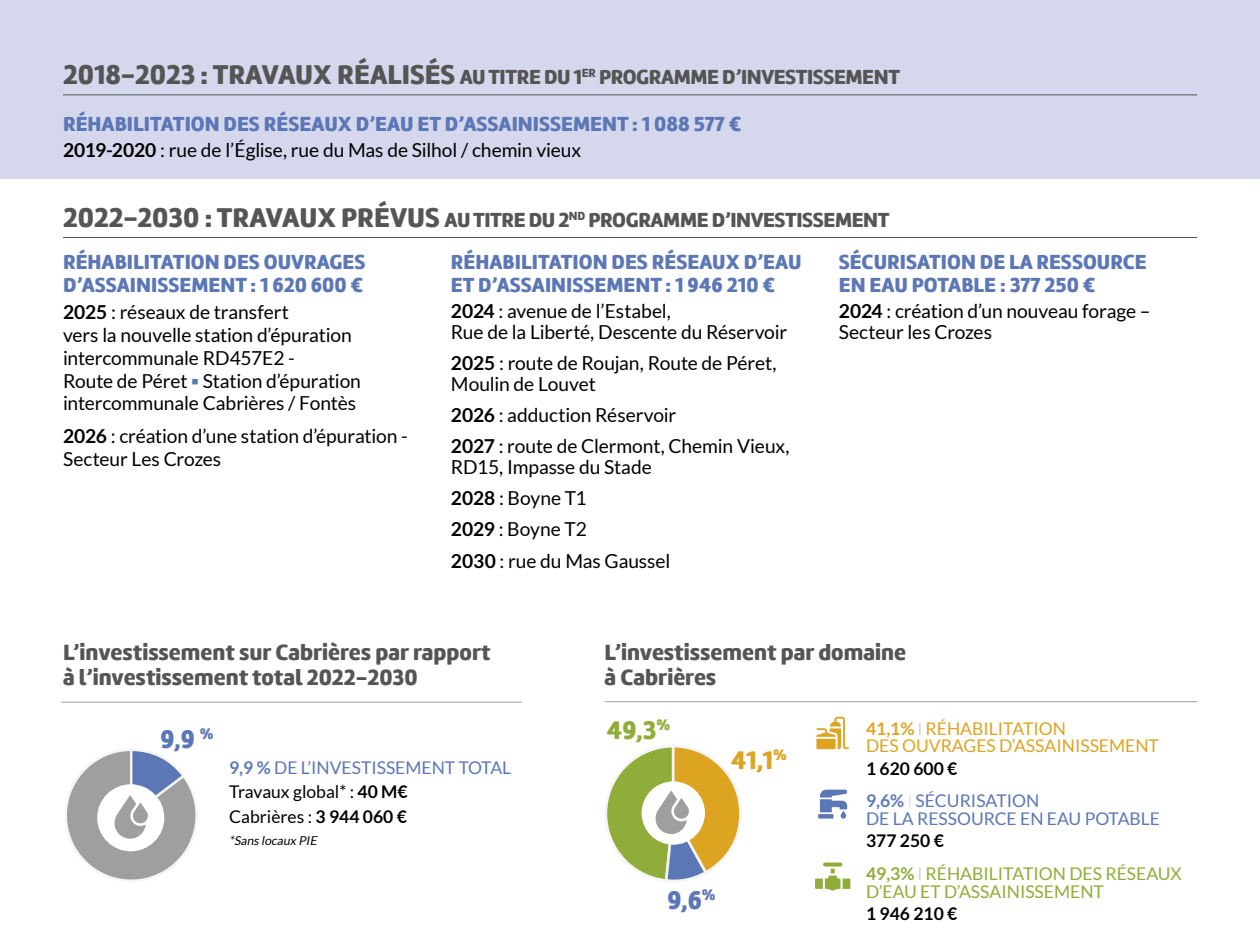
<style>
.page{position:relative;width:1260px;height:945px;background:#d5d8ec}
.page>*{position:absolute;margin:0;border:0;box-sizing:border-box;transform-origin:0 0}
.t1{font:26.25px "Amelia Rounded Black";color:#5c77b6}
.t2{font:26.25px "Amelia Rounded Black";color:#dda421}
.t3{font:26.25px "Amelia Rounded Black";color:#8fad38}
.t4{font:22.75px/24.5px "Amelia Rounded Black";color:#555}
.t5{font:21px/22.8px "Amelia Rounded Black";color:#5c77b6}
.t6{font:21px "Amelia Rounded Black";letter-spacing:-.02em;color:#555}
.t7{font:19.25px/22.8px "Lato";letter-spacing:-.005em;color:#000}
.t8{font:17.5px/24.2px "Lato";color:#000}
.t9{font:17.5px/32.9px "Lato";color:#8fad38}
.t10{font:17.5px/32.9px "Lato";color:#5c77b6}
.t11{font:17.5px/17.5px "Lato";color:#dda421}
.t12{font:700 17.5px "Lato";color:#000}
.t13{font:italic 12.25px "Lato";color:#000}
.s1{font-size:28px}
.s2{font-weight:700}
.s3{font-weight:600;color:#5c77b6}
.s4{font-weight:700;color:#5c77b6}
.s5{color:#5c77b6}
.s6{font-weight:100;color:#888}
.s7{font-weight:700;color:#000}
.s8{font-weight:100;color:#a3add4}
</style>
<div class="page">
<div style="left:0;top:180px;width:1260px;height:765px;background:#fff"></div>
<hr style="left:63px;top:95px;width:1134px;height:1px;background:#555">
<hr style="left:63px;top:237px;width:1134px;height:1px;background:#555">
<hr style="left:61px;top:702px;width:461px;height:1px;background:#9f9f9f">
<hr style="left:605px;top:701px;width:592px;height:1px;background:#9f9f9f">
<svg style="left:67px;top:751px;width:129px;height:129px"></svg>
<svg style="left:607px;top:747px;width:133px;height:133px"></svg>
<svg style="left:816px;top:717px;width:33px;height:32px"></svg>
<svg style="left:818px;top:790px;width:29px;height:29px"></svg>
<svg style="left:815px;top:862px;width:35px;height:29px"></svg>
<p class="t6" style="left:63px;top:63px;width:839px"><span class="s1">2018-2023 : TRAVAUX RÉALISÉS</span> AU TITRE DU 1<sup>ER</sup> PROGRAMME D’INVESTISSEMENT</p>
<p class="t5" style="left:63px;top:112px;width:680px">RÉHABILITATION DES RÉSEAUX D’EAU ET D’ASSAINISSEMENT : 1 088 577 €</p>
<p class="t7" style="left:63px;top:139px;width:520px"><span class="s2">2019-2020</span> : rue de l’Église, rue du Mas de Silhol / chemin vieux</p>
<p class="t6" style="left:63px;top:206px;width:828px"><span class="s1">2022-2030 : TRAVAUX PRÉVUS</span> AU TITRE DU 2<sup>ND</sup> PROGRAMME D’INVESTISSEMENT</p>
<p class="t5" style="left:63px;top:250px;width:304px">RÉHABILITATION DES OUVRAGES<br>D’ASSAINISSEMENT : 1 620 600 €</p>
<p class="t7" style="left:63px;top:301px;width:300px"><span class="s2">2025</span> : réseaux de transfert<br>vers la nouvelle station d’épuration intercommunale RD457E2 -<br>Route de Péret <span class="s3">▪</span> Station d’épuration intercommunale Cabrières / Fontès</p>
<p class="t7" style="left:63px;top:425px;width:346px"><span class="s2">2026</span> : création d’une station d’épuration -<br>Secteur Les Crozes</p>
<p class="t5" style="left:451px;top:250px;width:352px">RÉHABILITATION DES RÉSEAUX D’EAU<br>ET D’ASSAINISSEMENT : 1 946 210 €</p>
<p class="t7" style="left:451px;top:300px;width:338px;line-height:21px"><span class="s2">2024</span> : avenue de l’Estabel,<br>Rue de la Liberté, Descente du Réservoir</p>
<p class="t7" style="left:451px;top:352px;width:327px;line-height:21px"><span class="s2">2025</span> : route de Roujan, Route de Péret,<br>Moulin de Louvet</p>
<p class="t7" style="left:451px;top:399px;width:340px;line-height:31.2px"><span class="s2">2026</span> : adduction Réservoir<br><span class="s2">2027</span> : route de Clermont, Chemin Vieux,</p>
<p class="t7" style="left:451px;top:452px;width:221px;line-height:31.2px">RD15, Impasse du Stade<br><span class="s2">2028</span> : Boyne T1<br><span class="s2">2029</span> : Boyne T2<br><span class="s2">2030</span> : rue du Mas Gaussel</p>
<p class="t5" style="left:839px;top:250px;width:310px">SÉCURISATION DE LA RESSOURCE<br>EN EAU POTABLE : 377 250 €</p>
<p class="t7" style="left:839px;top:300px;width:313px;line-height:21px"><span class="s2">2024</span> : création d’un nouveau forage –<br>Secteur les Crozes</p>
<p class="t4" style="left:63px;top:640px;width:429px">L’investissement sur Cabrières par rapport à l’investissement total 2022-2030</p>
<p class="t4" style="left:605px;top:640px;width:303px">L’investissement par domaine à Cabrières</p>
<h1 class="t1" style="left:160px;top:722px;width:55px">9,9 <sup>%</sup></h1>
<p class="t8" style="left:229px;top:756px;width:284px"><span class="s4">9,9 %</span> <span class="s5">DE L’INVESTISSEMENT TOTAL<br></span>Travaux global* : <span class="s2">40 M€<br></span>Cabrières : <span class="s2">3 944 060 €</span></p>
<p class="t13" style="left:229px;top:834px;width:92px">*Sans locaux PIE</p>
<h1 class="t3" style="left:607px;top:713px;width:66px">49,3<sup>%</sup></h1>
<p class="t11" style="left:866px;top:719px;width:294px"><span class="s2">41,1%</span> <span class="s6">I</span> RÉHABILITATION<br>DES OUVRAGES D’ASSAINISSEMENT</p>
<p class="t10" style="left:866px;top:752px;width:175px"><span class="s7">1 620 600 €<br></span><span class="s2">9,6%</span> <span class="s8">I</span> SÉCURISATION</p>
<p class="t10" style="left:866px;top:802px;width:295px">DE LA RESSOURCE EN EAU POTABLE</p>
<p class="t9" style="left:866px;top:825px;width:317px"><span class="s7">377 250 €<br></span><span class="s2">49,3%</span> <span class="s6">I</span> RÉHABILITATION DES RÉSEAUX</p>
<p class="t9" style="left:866px;top:875px;width:239px">D’EAU ET D’ASSAINISSEMENT</p>
<p class="t12" style="left:866px;top:904px;width:93px">1 946 210 €</p>
<h1 class="t2" style="left:731px;top:743px;width:58px">41,1<sup>%</sup></h1>
<h1 class="t1" style="left:667px;top:883px;width:50px">9,6<sup>%</sup></h1>
</div>
